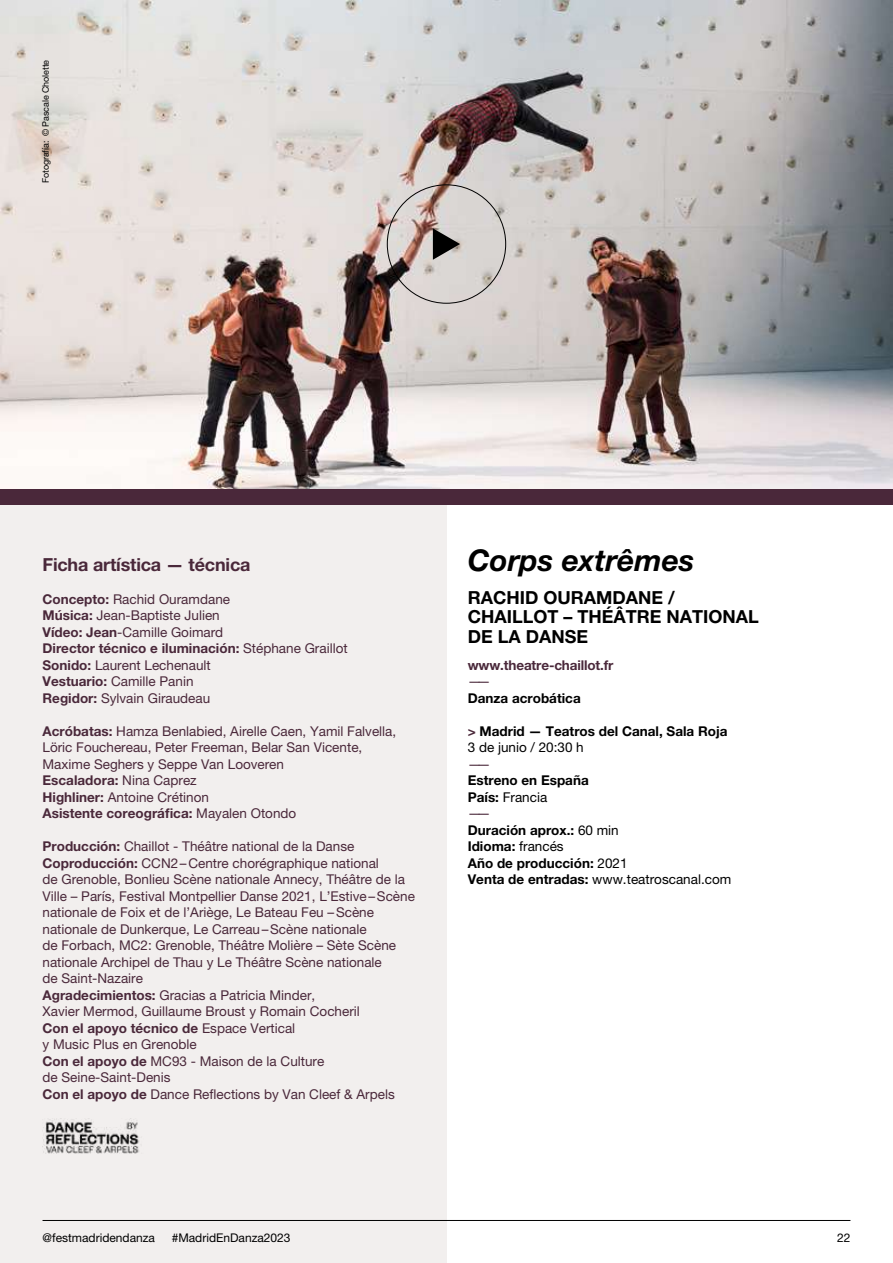
<style>
.page{position:relative;width:893px;height:1263px;background:#fff}
.page>*{position:absolute;margin:0;border:0;box-sizing:border-box;transform-origin:0 0}
.t1{font:italic 700 30px "Helvetica Neue LT Pro";color:#000}
.t2{font:700 18px/19.5px "Helvetica Neue LT Pro";color:#000}
.t3{font:700 18px "Helvetica Neue LT Pro";letter-spacing:-.01em;color:#4a283a}
.t4{font:13.5px/16.5px "Helvetica Neue LT Pro";color:#4a283a}
.t5{font:700 13.5px/16.5px "Helvetica Neue LT Pro";color:#000}
.t6{font:700 13.5px "Helvetica Neue LT Pro";letter-spacing:-.01em;color:#4a283a}
.t7{font:12px "Helvetica Neue LT Pro";color:#000}
.t8{font:9px "Helvetica Neue LT Pro";letter-spacing:-.01em;color:#000}
.s1{font-weight:700}
.s2{color:#4a283a}
.s3{font-weight:400}
.s4{font-weight:400;color:#4a283a}
</style>
<div class="page">
<div style="left:0;top:0;width:446px;height:1263px;background:#f2efee"></div>
<div style="left:0;top:132px;width:893px;height:373px;background:#4a283a"></div>
<img style="left:0;top:0;width:893px;height:488px">
<hr style="left:43px;top:1220px;width:807px;height:1px;background:#000">
<svg style="left:433px;top:228px;width:27px;height:32px"></svg>
<img style="left:43px;top:1119px;width:96px;height:35px">
<p class="t8" style="left:40px;top:183px;width:125px;rotate:-90deg">Fotografía: © Pascale Cholette</p>
<h2 class="t3" style="left:43px;top:553px;width:209px">Ficha artística — técnica</h2>
<p class="t4" style="left:43px;top:590px;width:307px"><span class="s1">Concepto:</span> Rachid Ouramdane<br><span class="s1">Música:</span> Jean-Baptiste Julien<br><span class="s1">Vídeo: Jean</span>-Camille Goimard<br><span class="s1">Director técnico e iluminación:</span> Stéphane Graillot<br><span class="s1">Sonido:</span> Laurent Lechenault<br><span class="s1">Vestuario:</span> Camille Panin<br><span class="s1">Regidor:</span> Sylvain Giraudeau</p>
<p class="t4" style="left:43px;top:722px;width:355px"><span class="s1">Acróbatas:</span> Hamza Benlabied, Airelle Caen, Yamil Falvella, Löric Fouchereau, Peter Freeman, Belar San Vicente, Maxime Seghers y Seppe Van Looveren<br><span class="s1">Escaladora:</span> Nina Caprez<br><span class="s1">Highliner:</span> Antoine Crétinon<br><span class="s1">Asistente coreográfica:</span> Mayalen Otondo</p>
<p class="t4" style="left:43px;top:838px;width:374px"><span class="s1">Producción:</span> Chaillot - Théâtre national de la Danse <span class="s1">Coproducción:</span> CCN2–Centre chorégraphique national<br>de Grenoble, Bonlieu Scène nationale Annecy, Théâtre de la Ville – París, Festival Montpellier Danse 2021, L’Estive–Scène nationale de Foix et de l’Ariège, Le Bateau Feu –Scène nationale de Dunkerque, Le Carreau–Scène nationale<br>de Forbach, MC2: Grenoble, Théâtre Molière – Sète Scène nationale Archipel de Thau y Le Théâtre Scène nationale<br>de Saint-Nazaire<br><span class="s1">Agradecimientos:</span> Gracias a Patricia Minder,<br>Xavier Mermod, Guillaume Broust y Romain Cocheril<br><span class="s1">Con el apoyo técnico de</span> Espace Vertical<br>y Music Plus en Grenoble<br><span class="s1">Con el apoyo de</span> MC93 - Maison de la Culture<br>de Seine-Saint-Denis<br><span class="s1">Con el apoyo de</span> Dance Reflections by Van Cleef &amp; Arpels</p>
<p class="t7" style="left:43px;top:1231px;width:114px">@festmadridendanza</p>
<p class="t7" style="left:172px;top:1231px;width:120px">#MadridEnDanza2023</p>
<h1 class="t1" style="left:468px;top:541px;width:228px">Corps extrêmes</h1>
<h2 class="t2" style="left:468px;top:587px;width:292px">RACHID OURAMDANE /<br>CHAILLOT – THÉÂTRE NATIONAL<br>DE LA DANSE</h2>
<p class="t6" style="left:468px;top:656px;width:147px">www.theatre-chaillot.fr</p>
<p class="t4" style="left:468px;top:673px;width:24px">——</p>
<p class="t5" style="left:468px;top:689px;width:114px">Danza acrobática</p>
<p class="t5" style="left:468px;top:722px;width:261px"><span class="s2">&gt;</span> Madrid — Teatros del Canal, Sala Roja<br><span class="s3">3 de junio / 20:30 h</span></p>
<p class="t4" style="left:468px;top:755px;width:24px">——</p>
<p class="t5" style="left:468px;top:772px;width:265px">Estreno en España<br>País: <span class="s3">Francia<br></span><span class="s4">——<br></span>Duración aprox.: <span class="s3">60 min<br></span>Idioma: <span class="s3">francés<br></span>Año de producción: <span class="s3">2021<br></span>Venta de entradas: <span class="s3">www.teatroscanal.com</span></p>
<p class="t7" style="left:837px;top:1231px;width:15px">22</p>
</div>
